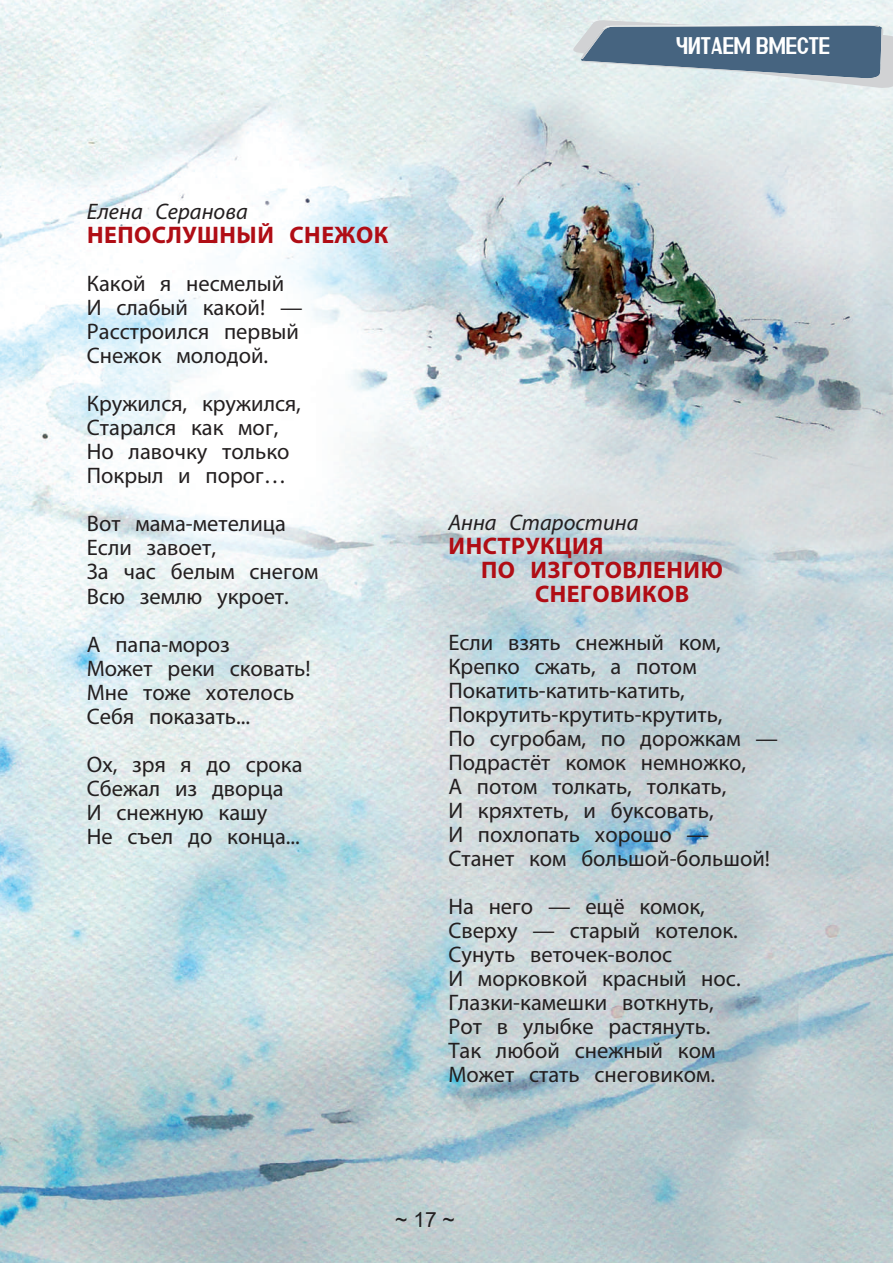
<style>
.page{position:relative;width:893px;height:1263px;background:#fff}
.page>*{position:absolute;margin:0;border:0;box-sizing:border-box;transform-origin:0 0}
.t1{font:700 24px/24px "Myriad Pro";letter-spacing:.02em;color:#b00d15}
.t2{font:24px "Azbuka Fixed";letter-spacing:.005em;color:#fff;scale:.85 1}
.t3{font:22.5px/24px "Myriad Pro";color:#231f20}
.t4{font:italic 22.5px "Myriad Pro";color:#231f20}
.t5{font:21px "Arial";color:#231f20}
</style>
<div class="page">
<img style="left:0;top:0;width:893px;height:1263px">
<svg style="left:573px;top:20px;width:320px;height:69px;background:#889cac"></svg>
<p class="t2" style="left:676px;top:33px;width:182px">ЧИТАЕМ ВМЕСТЕ</p>
<p class="t4" style="left:87px;top:198px;width:162px">Елена Серанова</p>
<p class="t1" style="left:87px;top:223px;width:34px">Непослу</p>
<p class="t1" style="left:197px;top:223px;width:125px">шный Снежо</p>
<p class="t1" style="left:374px;top:223px;width:14px">к</p>
<p class="t3" style="left:87px;top:271px;width:217px">Какой я несмелый<br>И слабый какой! —<br>Расстроился первый<br>Снежок молодой.</p>
<p class="t3" style="left:87px;top:391px;width:216px">Кружился, кружился,<br>Старался как мог,<br>Но лавочку только<br>Покрыл и порог…</p>
<p class="t3" style="left:87px;top:512px;width:233px">Вот мама-метелица<br>Если завоет,<br>За час белым снегом<br>Всю землю укроет.</p>
<p class="t3" style="left:87px;top:632px;width:225px">А папа-мороз<br>Может реки сковать!<br>Мне тоже хотелось<br>Себя показать...</p>
<p class="t3" style="left:87px;top:752px;width:217px">Ох, зря я до срока<br>Сбежал из дворца<br>И снежную кашу<br>Не съел до конца...</p>
<p class="t4" style="left:448px;top:509px;width:192px">Анна Старостина</p>
<p class="t1" style="left:427px;top:533px;width:178px;text-indent:22px">Инструкция по</p>
<p class="t1" style="left:531px;top:557px;width:91px">изготовлени</p>
<p class="t1" style="left:701px;top:557px;width:24px">ю</p>
<p class="t1" style="left:427px;top:581px;width:25px">снегови</p>
<p class="t1" style="left:642px;top:581px;width:32px">ков</p>
<p class="t3" style="left:448px;top:630px;width:331px">Если взять снежный ком,<br>Крепко сжать, а потом<br>Покатить-катить-катить,<br>Покрутить-крутить-крутить,<br>По сугробам, по дорожкам —<br>Подрастёт комок немножко,<br>А потом толкать, толкать,<br>И кряхтеть, и буксовать,<br>И похлопать хорошо —<br>Станет ком большой-большой!</p>
<p class="t3" style="left:448px;top:894px;width:294px">На него — ещё комок,<br>Сверху — старый котелок.<br>Сунуть веточек-волос<br>И морковкой красный нос.<br>Глазки-камешки воткнуть,<br>Рот в улыбке растянуть.<br>Так любой снежный ком<br>Может стать снеговиком.</p>
<p class="t5" style="left:395px;top:1205px;width:61px">~ 17 ~</p>
</div>
